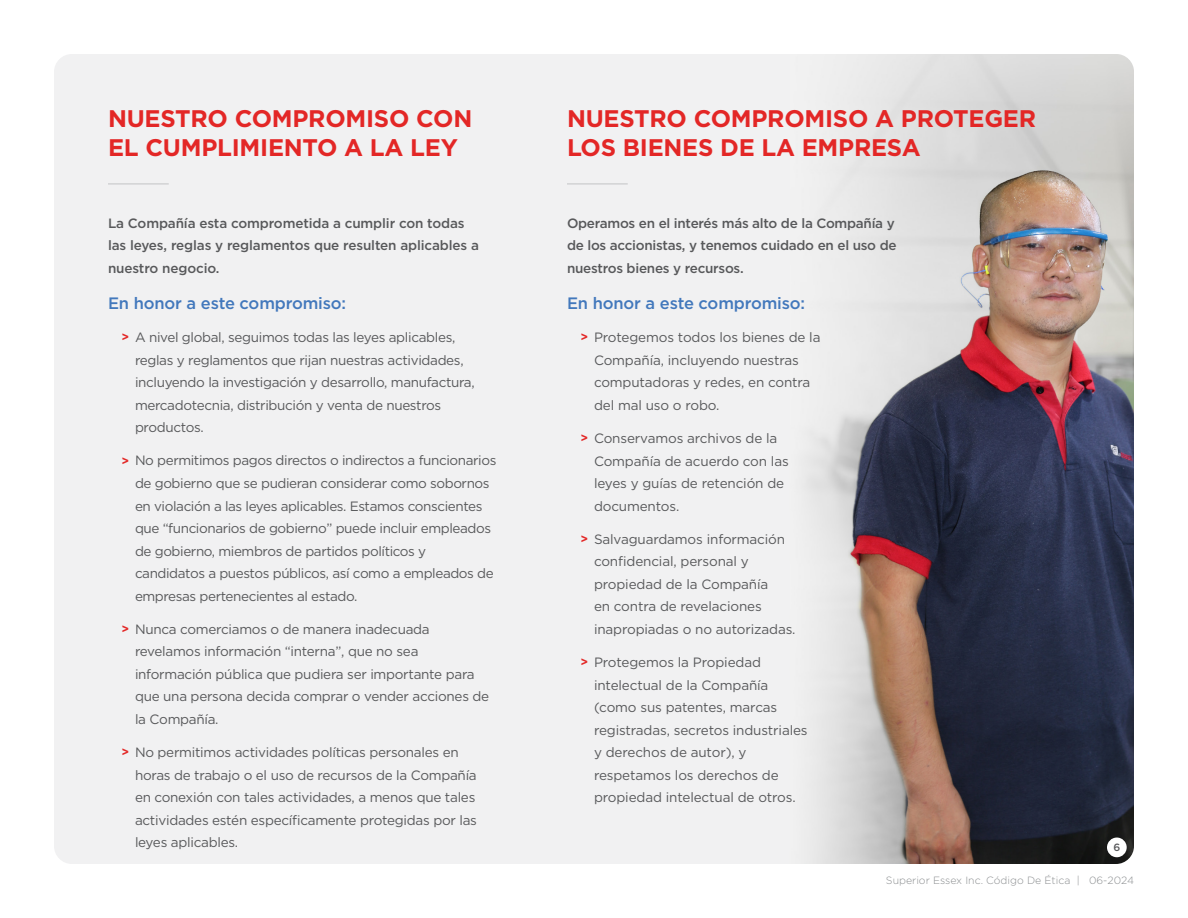
<style>
.page{position:relative;width:1188px;height:918px;background:#fff}
.page>*{position:absolute;margin:0;border:0;box-sizing:border-box;transform-origin:0 0}
.t1{font:700 24px/28.5px "Gotham";letter-spacing:-.01em;color:#e32726}
.t2{font:500 16.5px "Gotham";letter-spacing:-.01em;color:#4278bc}
.t3{font:13.5px/22.5px "Gotham";letter-spacing:-.02em;color:#58595b}
.t4{font:500 13.5px/22.5px "Gotham";letter-spacing:-.02em;color:#58595b}
.t5{font:300 10.5px "Gotham";color:#8b8e90}
.t6{font:500 10.5px "Gotham";color:#58595b}
.s1{font-weight:700;font-size:12px;color:#e32726}
</style>
<div class="page">
<div style="left:54px;top:54px;width:1080px;height:810px;background:#f1f1f2;border-radius:18px"></div>
<img style="left:806px;top:54px;width:328px;height:810px">
<hr style="left:108px;top:183px;width:61px;height:1px;background:#c7c8ca">
<hr style="left:567px;top:183px;width:61px;height:1px;background:#c7c8ca">
<div style="left:1107px;top:838px;width:20px;height:19px;background:#fff;border-radius:50%"></div>
<h1 class="t1" style="left:108px;top:104px;width:366px">NUESTRO COMPROMISO CON<br>EL CUMPLIMIENTO A LA LEY</h1>
<p class="t4" style="left:108px;top:212px;width:373px">La Compañía esta comprometida a cumplir con todas las leyes, reglas y reglamentos que resulten aplicables a nuestro negocio.</p>
<p class="t2" style="left:108px;top:292px;width:240px">En honor a este compromiso:</p>
<p class="t3" style="left:135px;top:326px;width:341px;text-indent:-14px"><span class="s1">&gt;</span> A nivel global, seguimos todas las leyes aplicables, reglas y reglamentos que rijan nuestras actividades, incluyendo la investigación y desarrollo, manufactura, mercadotecnia, distribución y venta de nuestros productos.</p>
<p class="t3" style="left:135px;top:449px;width:363px;text-indent:-14px"><span class="s1">&gt;</span> No permitimos pagos directos o indirectos a funcionarios de gobierno que se pudieran considerar como sobornos en violación a las leyes aplicables. Estamos conscientes que “funcionarios de gobierno” puede incluir empleados de gobierno, miembros de partidos políticos y candidatos a puestos públicos, así como a empleados de empresas pertenecientes al estado.</p>
<p class="t3" style="left:135px;top:617px;width:356px;text-indent:-14px"><span class="s1">&gt;</span> Nunca comerciamos o de manera inadecuada revelamos información “interna”, que no sea información pública que pudiera ser importante para que una persona decida comprar o vender acciones de la Compañía.</p>
<p class="t3" style="left:135px;top:741px;width:344px;text-indent:-14px"><span class="s1">&gt;</span> No permitimos actividades políticas personales en horas de trabajo o el uso de recursos de la Compañía en conexión con tales actividades, a menos que tales actividades estén específicamente protegidas por las leyes aplicables.</p>
<h1 class="t1" style="left:567px;top:104px;width:471px">NUESTRO COMPROMISO A PROTEGER<br>LOS BIENES DE LA EMPRESA</h1>
<p class="t4" style="left:567px;top:212px;width:331px">Operamos en el interés más alto de la Compañía y de los accionistas, y tenemos cuidado en el uso de nuestros bienes y recursos.</p>
<p class="t2" style="left:567px;top:292px;width:240px">En honor a este compromiso:</p>
<p class="t3" style="left:594px;top:326px;width:228px;text-indent:-14px"><span class="s1">&gt;</span> Protegemos todos los bienes de la<br>Compañía, incluyendo nuestras computadoras y redes, en contra del mal uso o robo.</p>
<p class="t3" style="left:594px;top:427px;width:196px;text-indent:-14px"><span class="s1">&gt;</span> Conservamos archivos de la<br>Compañía de acuerdo con las leyes y guías de retención de documentos.</p>
<p class="t3" style="left:594px;top:527px;width:203px;text-indent:-14px"><span class="s1">&gt;</span> Salvaguardamos información confidencial, personal y propiedad de la Compañía<br>en contra de revelaciones inapropiadas o no autorizadas.</p>
<p class="t3" style="left:594px;top:651px;width:215px;text-indent:-14px"><span class="s1">&gt;</span> Protegemos la Propiedad intelectual de la Compañía (como sus patentes, marcas registradas, secretos industriales y derechos de autor), y respetamos los derechos de propiedad intelectual de otros.</p>
<p class="t6" style="left:1113px;top:840px;width:8px">6</p>
<p class="t5" style="left:886px;top:873px;width:250px">Superior Essex Inc. Código De Ética | 06-2024</p>
</div>
